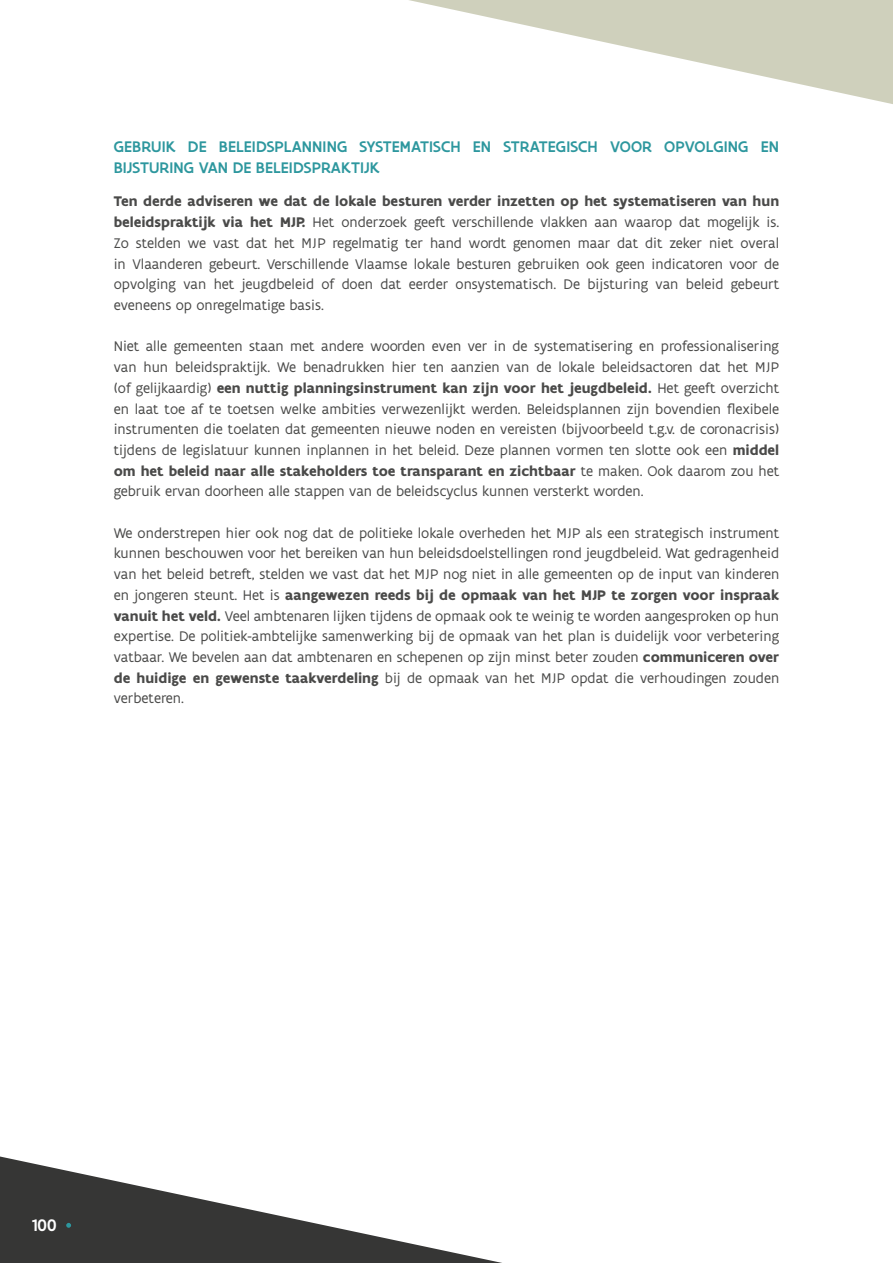
<style>
.page{position:relative;width:893px;height:1263px;background:#fff}
.page>*{position:absolute;margin:0;border:0;box-sizing:border-box;transform-origin:0 0}
.t1{font:500 18px "Flanders Art Sans";color:#fff}
.t2{font:500 16.5px/20.7px "Flanders Art Sans";letter-spacing:.005em;color:#2d979e}
.Tekst{font:15px/20.7px "Flanders Art Sans";color:#4a4a49;text-align:justify}
.s1{font-weight:700}
</style>
<div class="page">
<svg style="left:0;top:1156px;width:502px;height:107px"></svg>
<svg style="left:66px;top:1223px;width:5px;height:5px"></svg>
<svg style="left:409px;top:0;width:484px;height:104px"></svg>
<h3 class="t2" style="left:114px;top:137px;width:667px">GEBRUIK DE BELEIDSPLANNING SYSTEMATISCH EN STRATEGISCH VOOR OPVOLGING EN<br>BIJSTURING VAN DE BELEIDSPRAKTIJK</h3>
<p class="Tekst" style="left:114px;top:191px;width:667px"><span class="s1">Ten derde adviseren we dat de lokale besturen verder inzetten op het systematiseren van hun beleidspraktijk via het MJP.</span> Het onderzoek geeft verschillende vlakken aan waarop dat mogelijk is.<br>Zo stelden we vast dat het MJP regelmatig ter hand wordt genomen maar dat dit zeker niet overal in Vlaanderen gebeurt. Verschillende Vlaamse lokale besturen gebruiken ook geen indicatoren voor de opvolging van het jeugdbeleid of doen dat eerder onsystematisch. De bijsturing van beleid gebeurt eveneens op onregelmatige basis.</p>
<p class="Tekst" style="left:114px;top:336px;width:667px">Niet alle gemeenten staan met andere woorden even ver in de systematisering en professionalisering van hun beleidspraktijk. We benadrukken hier ten aanzien van de lokale beleidsactoren dat het MJP (of gelijkaardig) <span class="s1">een nuttig planningsinstrument kan zijn voor het jeugdbeleid.</span> Het geeft overzicht en laat toe af te toetsen welke ambities verwezenlijkt werden. Beleidsplannen zijn bovendien flexibele instrumenten die toelaten dat gemeenten nieuwe noden en vereisten (bijvoorbeeld t.g.v. de coronacrisis) tijdens de legislatuur kunnen inplannen in het beleid. Deze plannen vormen ten slotte ook een <span class="s1">middel om het beleid naar alle stakeholders toe transparant en zichtbaar</span> te maken. Ook daarom zou het gebruik ervan doorheen alle stappen van de beleidscyclus kunnen versterkt worden.</p>
<p class="Tekst" style="left:114px;top:523px;width:667px">We onderstrepen hier ook nog dat de politieke lokale overheden het MJP als een strategisch instrument kunnen beschouwen voor het bereiken van hun beleidsdoelstellingen rond jeugdbeleid. Wat gedragenheid van het beleid betreft, stelden we vast dat het MJP nog niet in alle gemeenten op de input van kinderen en jongeren steunt. Het is <span class="s1">aangewezen reeds bij de opmaak van het MJP te zorgen voor inspraak vanuit het veld.</span> Veel ambtenaren lijken tijdens de opmaak ook te weinig te worden aangesproken op hun expertise. De politiek-ambtelijke samenwerking bij de opmaak van het plan is duidelijk voor verbetering vatbaar. We bevelen aan dat ambtenaren en schepenen op zijn minst beter zouden <span class="s1">communiceren over de huidige en gewenste taakverdeling</span> bij de opmaak van het MJP opdat die verhoudingen zouden verbeteren.</p>
<p class="t1" style="left:32px;top:1213px;width:26px">100</p>
</div>
